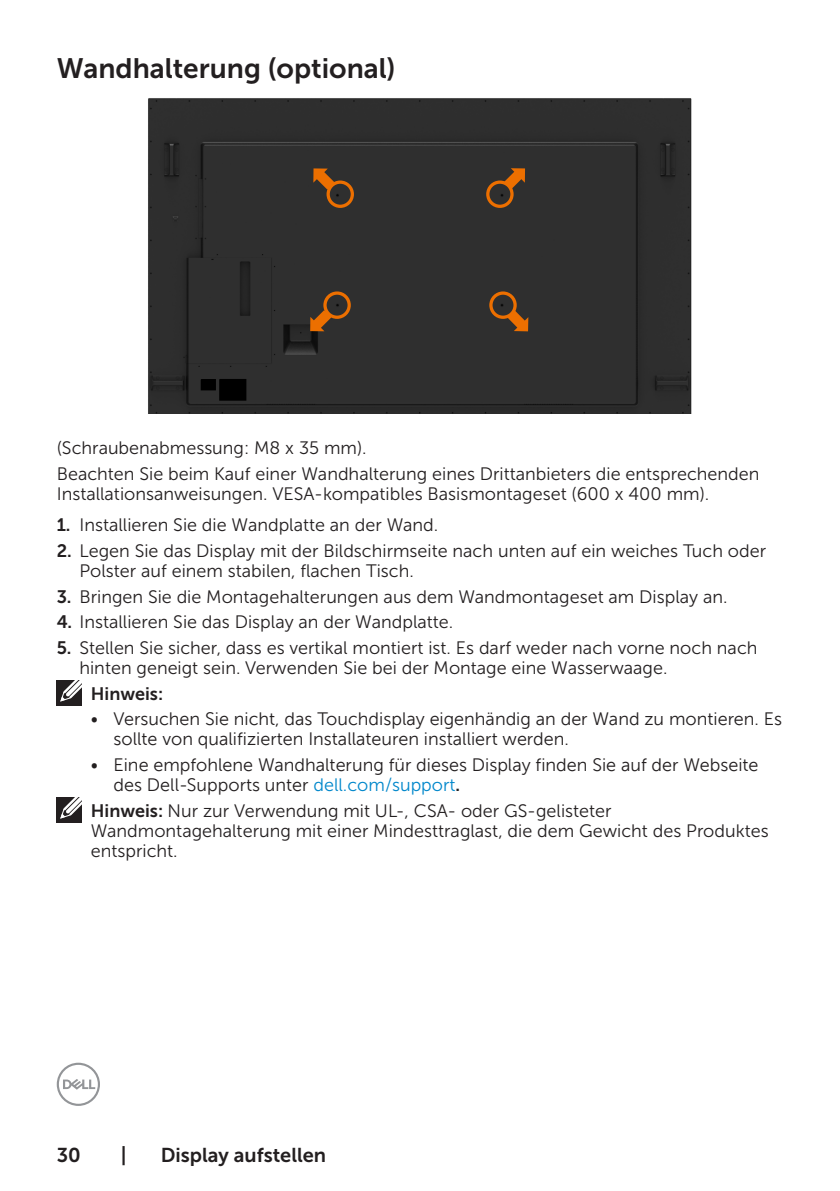
<style>
.page{position:relative;width:840px;height:1191px;background:#fff}
.page>*{position:absolute;margin:0;border:0;box-sizing:border-box;transform-origin:0 0}
.t1{font:28px "Museo Sans For Dell 700";color:#231f20}
.t2{font:20px "Museo Sans For Dell 700";color:#231f20}
.t3{font:18px/20px "Museo Sans For Dell 300";color:#231f20}
.t4{font:18px/20px "Museo Sans For Dell";color:#231f20}
.t5{font:18px "Museo Sans For Dell 700";color:#231f20}
.s1{font-family:"Museo Sans For Dell 700"}
.s2{font-family:"Museo Sans For Dell 300";color:#0087cb}
</style>
<div class="page">
<svg style="left:57px;top:1062px;width:43px;height:44px"></svg>
<div style="left:148px;top:98px;width:544px;height:316px;background:#2f2f2f"></div>
<div style="left:326px;top:180px;width:28px;height:28px;border:3px solid #ec6f00;border-radius:50%"></div>
<div style="left:486px;top:180px;width:27px;height:28px;border:3px solid #ec6f00;border-radius:50%"></div>
<div style="left:323px;top:291px;width:27px;height:28px;border:3px solid #ec6f00;border-radius:50%"></div>
<div style="left:489px;top:291px;width:27px;height:28px;border:3px solid #ec6f00;border-radius:50%"></div>
<svg style="left:313px;top:168px;width:21px;height:22px"></svg>
<svg style="left:507px;top:310px;width:21px;height:21px"></svg>
<svg style="left:503px;top:168px;width:21px;height:21px"></svg>
<svg style="left:310px;top:310px;width:21px;height:21px"></svg>
<svg style="left:200px;top:379px;width:46px;height:22px"></svg>
<div style="left:57px;top:680px;width:25px;height:25px;background:#231f20"></div>
<svg style="left:60px;top:680px;width:22px;height:22px"></svg>
<div style="left:57px;top:797px;width:25px;height:25px;background:#231f20"></div>
<svg style="left:60px;top:797px;width:22px;height:22px"></svg>
<h1 class="t1" style="left:57px;top:52px;width:340px">Wandhalterung (optional)</h1>
<p class="t3" style="left:57px;top:435px;width:704px;line-height:25.6px">(Schraubenabmessung: M8 x 35 mm).<br>Beachten Sie beim Kauf einer Wandhalterung eines Drittanbieters die entsprechenden</p>
<p class="t3" style="left:57px;top:484px;width:653px">Installationsanweisungen. VESA-kompatibles Basismontageset (600 x 400 mm).</p>
<p class="t3" style="left:57px;top:515px;width:383px"><span class="s1">1.</span> Installieren Sie die Wandplatte an der Wand.</p>
<p class="t3" style="left:79px;top:541px;width:687px;text-indent:-23px"><span class="s1">2.</span> Legen Sie das Display mit der Bildschirmseite nach unten auf ein weiches Tuch oder<br>Polster auf einem stabilen, flachen Tisch.</p>
<p class="t3" style="left:57px;top:586px;width:672px"><span class="s1">3.</span> Bringen Sie die Montagehalterungen aus dem Wandmontageset am Display an.</p>
<p class="t3" style="left:57px;top:612px;width:398px"><span class="s1">4.</span> Installieren Sie das Display an der Wandplatte.</p>
<p class="t3" style="left:79px;top:638px;width:679px;text-indent:-23px"><span class="s1">5.</span> Stellen Sie sicher, dass es vertikal montiert ist. Es darf weder nach vorne noch nach hinten geneigt sein. Verwenden Sie bei der Montage eine Wasserwaage.</p>
<p class="t5" style="left:91px;top:683px;width:74px">Hinweis:</p>
<p class="t4" style="left:113px;top:709px;width:669px;text-indent:-23px">• Versuchen Sie nicht, das Touchdisplay eigenhändig an der Wand zu montieren. Es sollte von qualifizierten Installateuren installiert werden.</p>
<p class="t4" style="left:113px;top:755px;width:646px;text-indent:-23px">• Eine empfohlene Wandhalterung für dieses Display finden Sie auf der Webseite des Dell-Supports unter <span class="s2">dell.com/support</span><span class="s1">.</span></p>
<p class="t3" style="left:91px;top:800px;width:679px"><span class="s1">Hinweis:</span> Nur zur Verwendung mit UL-, CSA- oder GS-gelisteter<br>Wandmontagehalterung mit einer Mindesttraglast, die dem Gewicht des Produktes entspricht.</p>
<p class="t2" style="left:57px;top:1143px;width:26px">30</p>
<p class="t2" style="left:121px;top:1143px;width:7px">|</p>
<p class="t2" style="left:161px;top:1143px;width:167px">Display aufstellen</p>
</div>
